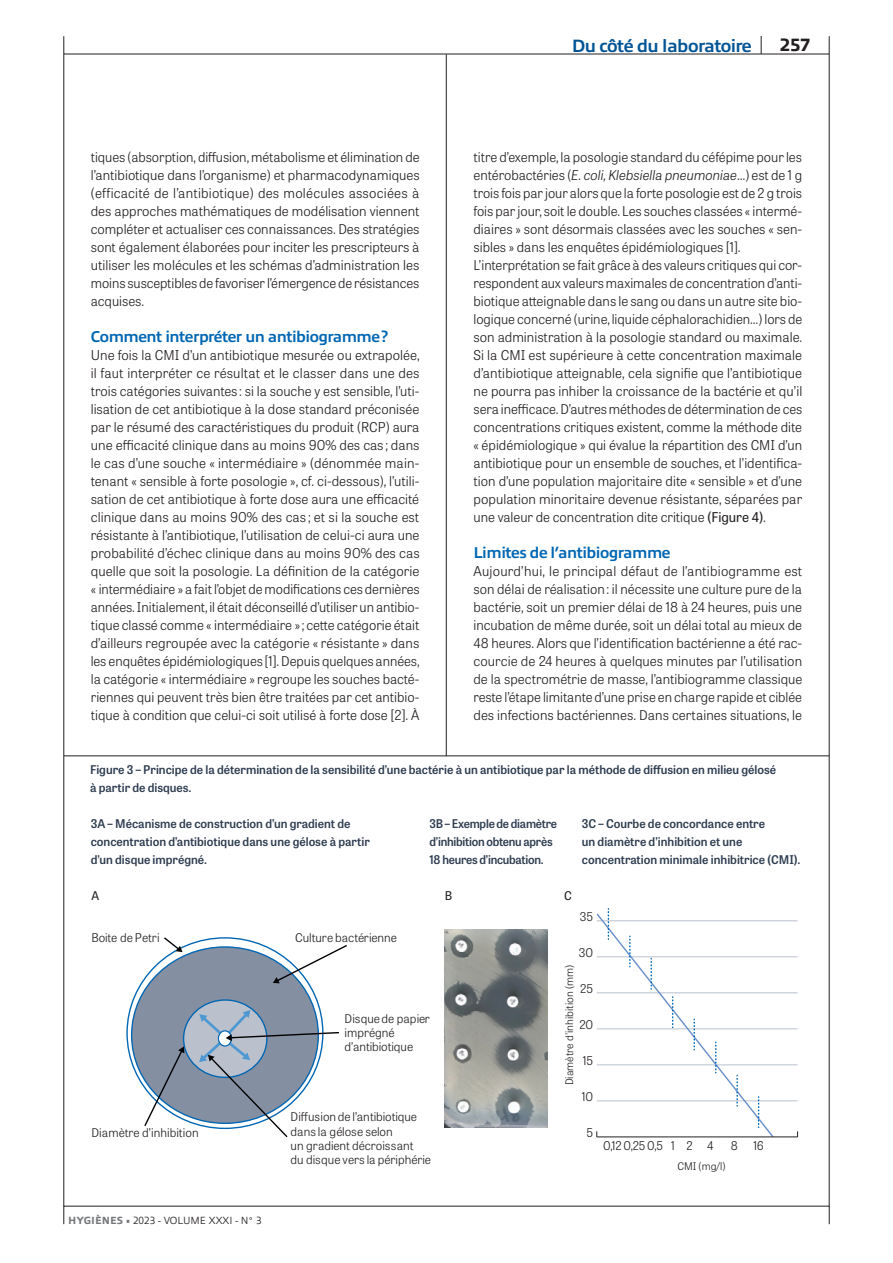
<style>
.page{position:relative;width:893px;height:1263px;background:#fff}
.page>*{position:absolute;margin:0;border:0;box-sizing:border-box;transform-origin:0 0}
.t1{font:700 18px "Allumi Std";letter-spacing:-.03em;color:#005495}
.t2{font:800 18px "Allumi Std";color:#231f20}
.t3{font:700 15.75px "Allumi Std";letter-spacing:-.03em;color:#0166b3}
.t4{font:300 13.5px/18px "Tablet Gothic";color:#231f20;text-align:justify}
.t5{font:600 12px/18px "Tablet Gothic";color:#2e3d50}
.t6{font:300 12px/14.2px "Tablet Gothic";color:#231f20}
.t7{font:600 12px/18px "Tablet Gothic";letter-spacing:-.02em;color:#2e3d50}
.t8{font:12px "Tablet Gothic";color:#231f20}
.t9{font:300 10.5px "Tablet Gothic";color:#231f20}
.t10{font:300 10.5px "Allumi Std";color:#231f20}
.s1{font-style:italic}
.s2{font-weight:400}
.s3{font-weight:800;color:#76787b}
</style>
<div class="page">
<hr style="left:64px;top:756px;width:765px;height:1px;background:#231f20">
<div style="left:132px;top:947px;width:186px;height:176px;background:#848fa1;border-radius:50%"></div>
<div style="left:184px;top:1000px;width:83px;height:77px;background:#bac1cd;border-radius:50%"></div>
<svg style="left:164px;top:937px;width:19px;height:15px"></svg>
<svg style="left:273px;top:945px;width:74px;height:38px"></svg>
<svg style="left:143px;top:1046px;width:41px;height:80px"></svg>
<img style="left:445px;top:929px;width:102px;height:199px">
<svg style="left:199px;top:1010px;width:140px;height:128px"></svg>
<hr style="left:597px;top:1100px;width:201px;height:1px;background:#bac1cd">
<hr style="left:597px;top:1064px;width:201px;height:1px;background:#bac1cd">
<hr style="left:597px;top:1028px;width:201px;height:1px;background:#bac1cd">
<hr style="left:597px;top:992px;width:201px;height:1px;background:#bac1cd">
<hr style="left:597px;top:956px;width:201px;height:1px;background:#bac1cd">
<hr style="left:597px;top:920px;width:201px;height:1px;background:#bac1cd">
<hr style="left:597px;top:1136px;width:201px;height:1px;background:#231f20">
<svg style="left:596px;top:909px;width:179px;height:229px"></svg>
<svg style="left:761px;top:36px;width:1px;height:18px"></svg>
<hr style="left:64px;top:54px;width:1px;height:1152px;background:#231f20">
<hr style="left:829px;top:54px;width:1px;height:1152px;background:#231f20">
<hr style="left:446px;top:54px;width:1px;height:702px;background:#231f20">
<p class="t4" style="left:91px;top:148px;width:330px">tiques (absorption, diffusion, métabolisme et élimination de l’antibiotique dans l’organisme) et pharmacodynamiques (efficacité de l’antibiotique) des molécules associées à des approches mathématiques de modélisation viennent compléter et actualiser ces connaissances. Des stratégies sont également élaborées pour inciter les prescripteurs à utiliser les molécules et les schémas d’administration les moins susceptibles de favoriser l’émergence de résistances acquises.</p>
<p class="t3" style="left:91px;top:328px;width:299px">Comment interpréter un antibiogramme?</p>
<p class="t4" style="left:91px;top:346px;width:330px">Une fois la CMI d’un antibiotique mesurée ou extrapolée, il faut interpréter ce résultat et le classer dans une des trois catégories suivantes : si la souche y est sensible, l’uti&shy;lisation de cet antibiotique à la dose standard préconisée par le résumé des caractéristiques du produit (RCP) aura une efficacité clinique dans au moins 90% des cas ; dans le cas d’une souche « intermédiaire » (dénommée main&shy;tenant « sensible à forte posologie », cf. ci-dessous), l’utili&shy;sation de cet antibiotique à forte dose aura une efficacité clinique dans au moins 90% des cas ; et si la souche est résistante à l’antibiotique, l’utilisation de celui-ci aura une probabilité d’échec clinique dans au moins 90% des cas quelle que soit la posologie. La définition de la catégorie « intermédiaire » a fait l’objet de modifications ces dernières années. Initialement, il était déconseillé d’utiliser un antibio&shy;tique classé comme « intermédiaire » ; cette catégorie était d’ailleurs regroupée avec la catégorie « résistante » dans les enquêtes épidémiologiques [1]. Depuis quelques années, la catégorie « intermédiaire » regroupe les souches bacté&shy;riennes qui peuvent très bien être traitées par cet antibio&shy;tique à condition que celui-ci soit utilisé à forte dose [2]. À</p>
<h1 class="t1" style="left:572px;top:36px;width:182px">Du côté du laboratoire</h1>
<h1 class="t2" style="left:780px;top:35px;width:32px">257</h1>
<p class="t4" style="left:473px;top:148px;width:330px;text-align:left">titre d’exemple, la posologie standard du céfépime pour les entérobactéries (<span class="s1">E. coli, Klebsiella pneumoniae</span>…) est de 1 g trois fois par jour alors que la forte posologie est de 2 g trois fois par jour, soit le double. Les souches classées « intermé&shy;diaires » sont désormais classées avec les souches « sen&shy;sibles » dans les enquêtes épidémiologiques [1].<br>L’interprétation se fait grâce à des valeurs critiques qui cor&shy;respondent aux valeurs maximales de concentration d’anti&shy;biotique atteignable dans le sang ou dans un autre site bio&shy;logique concerné (urine, liquide céphalorachidien…) lors de son administration à la posologie standard ou maximale.<br>Si la CMI est supérieure à cette concentration maximale d’antibiotique atteignable, cela signifie que l’antibiotique ne pourra pas inhiber la croissance de la bactérie et qu’il sera inefficace. D’autres méthodes de détermination de ces concentrations critiques existent, comme la méthode dite « épidémiologique » qui évalue la répartition des CMI d’un antibiotique pour un ensemble de souches, et l’identifica&shy;tion d’une population majoritaire dite « sensible » et d’une population minoritaire devenue résistante, séparées par une valeur de concentration dite critique <span class="s2">(Figure 4)</span>.</p>
<p class="t3" style="left:473px;top:544px;width:199px">Limites de l’antibiogramme</p>
<p class="t4" style="left:473px;top:562px;width:330px">Aujourd’hui, le principal défaut de l’antibiogramme est son délai de réalisation : il nécessite une culture pure de la bactérie, soit un premier délai de 18 à 24 heures, puis une incubation de même durée, soit un délai total au mieux de 48 heures. Alors que l’identification bactérienne a été rac&shy;courcie de 24 heures à quelques minutes par l’utilisation de la spectrométrie de masse, l’antibiogramme classique reste l’étape limitante d’une prise en charge rapide et ciblée des infections bactériennes. Dans certaines situations, le</p>
<p class="t5" style="left:90px;top:760px;width:688px">Figure 3 – Principe de la détermination de la sensibilité d’une bactérie à un antibiotique par la méthode de diffusion en milieu gélosé à partir de disques.</p>
<p class="t5" style="left:91px;top:814px;width:281px">3A – Mécanisme de construction d’un gradient de concentration d’antibiotique dans une gélose à partir d’un disque imprégné.</p>
<p class="t5" style="left:582px;top:814px;width:220px">3C – Courbe de concordance entre<br>un diamètre d’inhibition et une concentration minimale inhibitrice (CMI).</p>
<p class="t7" style="left:429px;top:814px;width:129px">3B – Exemple de diamètre d’inhibition obtenu après<br>18 heures d’incubation.</p>
<p class="t8" style="left:92px;top:887px;width:9px">A</p>
<p class="t8" style="left:445px;top:887px;width:9px">B</p>
<p class="t8" style="left:564px;top:887px;width:9px">C</p>
<p class="t6" style="left:92px;top:930px;width:70px">Boite de Petri</p>
<p class="t6" style="left:295px;top:930px;width:103px">Culture bactérienne</p>
<p class="t6" style="left:580px;top:909px;width:15px">35</p>
<p class="t6" style="left:579px;top:945px;width:16px">30</p>
<p class="t6" style="left:344px;top:1011px;width:87px">Disquede papier imprégné d’antibiotique</p>
<p class="t9" style="left:562px;top:1085px;width:122px;rotate:-90deg">Diamètre d'inhibition (mm)</p>
<p class="t6" style="left:580px;top:981px;width:14px">25</p>
<p class="t6" style="left:579px;top:1017px;width:15px">20</p>
<p class="t6" style="left:583px;top:1053px;width:12px">15</p>
<p class="t6" style="left:582px;top:1089px;width:13px">10</p>
<p class="t6" style="left:291px;top:1109px;width:142px">Diffusionde l’antibiotique dans la gélose selon<br>un gradient décroissant<br>du disque vers la périphérie</p>
<p class="t6" style="left:92px;top:1125px;width:109px">Diamètre d’inhibition</p>
<p class="t6" style="left:587px;top:1125px;width:8px">5</p>
<p class="t6" style="left:603px;top:1138px;width:112px">0,12 0,25 0,5 1 2 4</p>
<p class="t6" style="left:731px;top:1138px;width:9px">8</p>
<p class="t6" style="left:753px;top:1138px;width:12px">16</p>
<p class="t9" style="left:677px;top:1159px;width:50px">CMI (mg/l)</p>
<p class="t10" style="left:68px;top:1215px;width:195px"><span class="s3">HYGIÈNES •</span> 2023 - VOLUME XXXI - N° 3</p>
</div>
